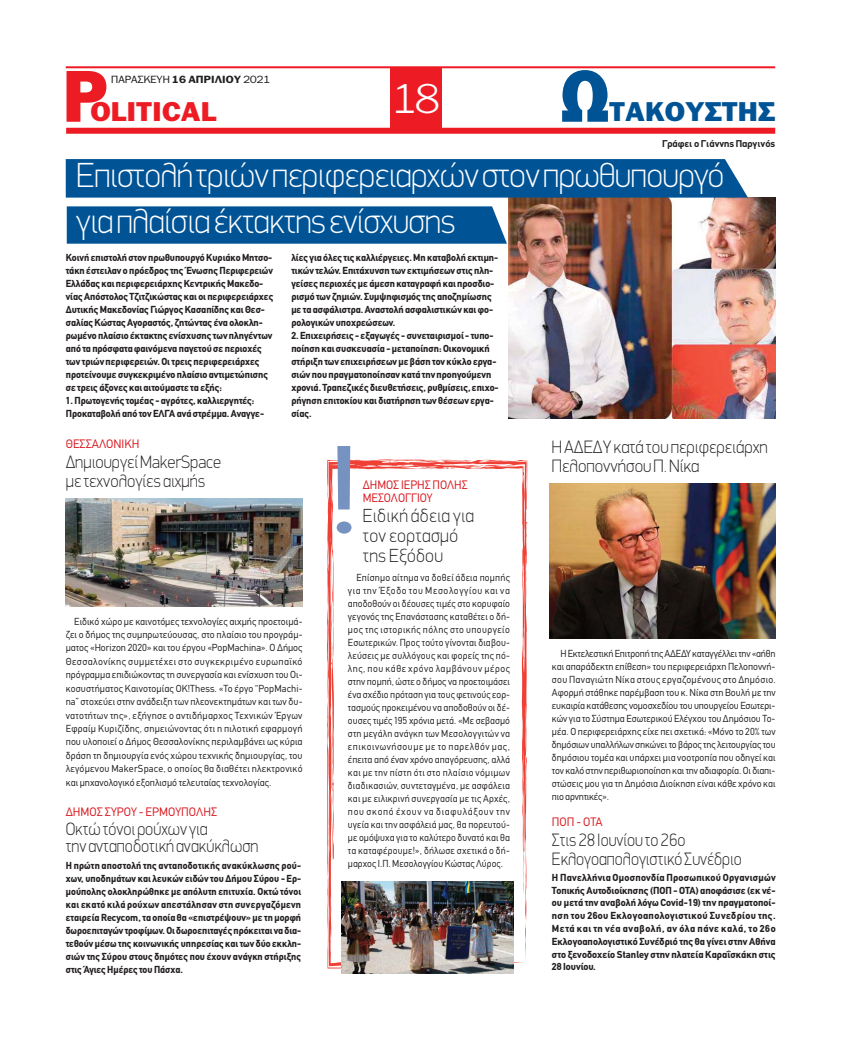
<style>
.page{position:relative;width:841px;height:1039px;background:#fff}
.page>*{position:absolute;margin:0;border:0;box-sizing:border-box;transform-origin:0 0}
.t1{font:125.1px "PF Din Display";color:#7592c1;scale:1.22 1}
.t2{font:900 70px "PF Franklin Gothic";color:#ed1c24;scale:.92 1}
.t3{font:900 70px "PF Franklin Gothic";color:#005496;scale:.92 1}
.t4{font:300 40px "PF Franklin Gothic";color:#fff}
.t5{font:100 35px/46px "PF Din Display";letter-spacing:-.02em;color:#fff}
.t6{font:900 26px "PF Franklin Gothic";color:#005496;scale:1.06 1}
.t7{font:900 26px "PF Franklin Gothic";color:#ed1c24;scale:1.06 1}
.t8{font:100 19px/20px "PF Din Display";letter-spacing:.02em;color:#231f20;scale:.95 1}
.t9{font:100 18px/19px "PF Din Display";color:#231f20;scale:.96 1}
.t10{font:100 18px/18.6px "PF Din Display";color:#231f20;scale:.91 1}
.t11{font:100 18px/17px "PF Din Display";color:#231f20;scale:.92 1}
.t12{font:100 18px/19px "PF Din Display";color:#231f20;scale:.94 1}
.t13{font:12px/13px "CF Din";color:#d81920}
.t14{font:700 10px/13px "CF Din";color:#231f20}
.t15{font:10px/13.4px "CF Din";color:#231f20;text-align:justify}
.t16{font:10px/13px "CF Din";color:#231f20;text-align:justify;scale:.96 1}
.t17{font:700 10px/13px "CF Din";color:#231f20;text-align:justify;scale:.96 1}
.t18{font:10px "PF Franklin Gothic";letter-spacing:.01em;color:#231f20;scale:1.1 1}
.t19{font:700 10px "PF Din Display";color:#231f20}
.s1{font-weight:700}
</style>
<div class="page">
<img style="left:508px;top:198px;width:266px;height:221px">
<div style="left:66px;top:159px;width:681px;height:39px;background:#005496"></div>
<div style="left:67px;top:206px;width:439px;height:38px;background:#005496"></div>
<svg style="left:327px;top:459px;width:200px;height:507px"></svg>
<svg style="left:522px;top:847px;width:4px;height:116px"></svg>
<svg style="left:521px;top:631px;width:2px;height:9px"></svg>
<svg style="left:523px;top:568px;width:4px;height:37px"></svg>
<svg style="left:522px;top:530px;width:1px;height:19px"></svg>
<svg style="left:475px;top:465px;width:35px;height:2px"></svg>
<svg style="left:521px;top:465px;width:6px;height:17px"></svg>
<svg style="left:382px;top:460px;width:10px;height:7px"></svg>
<svg style="left:401px;top:459px;width:58px;height:10px"></svg>
<svg style="left:327px;top:486px;width:6px;height:10px"></svg>
<svg style="left:339px;top:468px;width:10px;height:2px"></svg>
<svg style="left:327px;top:559px;width:38px;height:409px"></svg>
<hr style="left:66px;top:66px;width:708px;height:2px;background:#ed1c24">
<div style="left:66px;top:128px;width:708px;height:6px;background:#ed1c24"></div>
<div style="left:390px;top:68px;width:51px;height:63px;background:#ed1c24"></div>
<img style="left:66px;top:498px;width:236px;height:108px">
<img style="left:341px;top:881px;width:172px;height:92px">
<img style="left:549px;top:484px;width:225px;height:154px">
<h2 class="t2" style="left:63px;top:71px;width:50px">P</h2>
<p class="t18" style="left:111px;top:73px;width:146px">ΠΑΡΑΣΚΕΥΗ <span class="s1">16 AΠΡΙΛΙΟΥ</span> 2021</p>
<h3 class="t7" style="left:90px;top:102px;width:120px">OLITICAL</h3>
<h3 class="t4" style="left:392px;top:76px;width:48px">18</h3>
<h2 class="t3" style="left:560px;top:71px;width:53px">Ω</h2>
<h3 class="t6" style="left:609px;top:102px;width:158px">ΤΑΚΟΥΣΤΗΣ</h3>
<p class="t19" style="left:661px;top:138px;width:114px">Γράφει ο Γιάννης Παργινός</p>
<h3 class="t5" style="left:76px;top:152px;width:649px">Επιστολή τριών περιφερειαρχών στον πρωθυπουργό για πλαίσια έκτακτης ενίσχυσης</h3>
<p class="t14" style="left:66px;top:252px;width:209px">Κοινή επιστολή στον πρωθυπουργό Κυριάκο Μητσο&shy;τάκη έστειλαν ο πρόεδρος της Ένωσης Περιφερειών Ελλάδας και περιφερειάρχης Κεντρικής Μακεδο&shy;νίας Απόστολος Τζιτζικώστας και οι περιφερειάρχες Δυτικής Μακεδονίας Γιώργος Κασαπίδης και Θεσ&shy;σαλίας Κώστας Αγοραστός, ζητώντας ένα ολοκλη&shy;ρωμένο πλαίσιο έκτακτης ενίσχυσης των πληγέντων από τα πρόσφατα φαινόμενα παγετού σε περιοχές των τριών περιφερειών. Οι τρεις περιφερειάρχες προτείνουμε συγκεκριμένο πλαίσιο αντιμετώπισης σε τρεις άξονες και αιτούμαστε τα εξής:</p>
<p class="t14" style="left:66px;top:395px;width:200px">1. Πρωτογενής τομέας - αγρότες, καλλιεργητές:<br>Προκαταβολή από τον ΕΛΓΑ ανά στρέμμα. Αναγγε-</p>
<p class="t13" style="left:66px;top:439px;width:75px">ΘΕΣΣΑΛΟΝΙΚΗ</p>
<h3 class="t12" style="left:66px;top:452px;width:166px">Δημιουργεί MakerSpace με τεχνολογίες αιχμής</h3>
<p class="t14" style="left:291px;top:252px;width:208px">λίες για όλες τις καλλιέργειες. Μη καταβολή εκτιμη&shy;τικών τελών. Επιτάχυνση των εκτιμήσεων στις πλη&shy;γείσες περιοχές με άμεση καταγραφή και προσδιο&shy;ρισμό των ζημιών. Συμψηφισμός της αποζημίωσης με τα ασφάλιστρα. Αναστολή ασφαλιστικών και φο&shy;ρολογικών υποχρεώσεων.</p>
<p class="t14" style="left:291px;top:330px;width:209px">2. Επιχειρήσεις - εξαγωγές - συνεταιρισμοί - τυπο&shy;ποίηση και συσκευασία - μεταποίηση: Οικονομική στήριξη των επιχειρήσεων με βάση τον κύκλο εργα&shy;σιών που πραγματοποίησαν κατά την προηγούμενη χρονιά. Τραπεζικές διευθετήσεις, ρυθμίσεις, επιχο&shy;ρήγηση επιτοκίου και διατήρηση των θέσεων εργα&shy;σίας.</p>
<h1 class="t1" style="left:325px;top:415px;width:31px">!</h1>
<p class="t13" style="left:362px;top:479px;width:106px">ΔΗΜΟΣ ΙΕΡΗΣ ΠΟΛΗΣ<br>ΜΕΣΟΛΟΓΓΙΟΥ</p>
<h3 class="t8" style="left:362px;top:506px;width:119px">Ειδική άδεια για τον εορτασμό της Εξόδου</h3>
<p class="t15" style="left:66px;top:615px;width:238px;text-indent:9px">Ειδικό χώρο με καινοτόμες τεχνολογίες αιχμής προετοιμά&shy;ζει ο δήμος της συμπρωτεύουσας, στο πλαίσιο του προγράμ&shy;ματος «Horizon 2020» και του έργου «PopMachina». Ο Δήμος Θεσσαλονίκης συμμετέχει στο συγκεκριμένο ευρωπαϊκό πρόγραμμα επιδιώκοντας τη συνεργασία και ενίσχυση του Οι&shy;κοσυστήματος Καινοτομίας OK!Thess. «Το έργο “PopMachi&shy;na” στοχεύει στην ανάδειξη των πλεονεκτημάτων και των δυ&shy;νατοτήτων της», εξήγησε ο αντιδήμαρχος Τεχνικών Έργων Εφραίμ Κυριζίδης, σημειώνοντας ότι η πιλοτική εφαρμογή που υλοποιεί ο Δήμος Θεσσαλονίκης περιλαμβάνει ως κύρια δράση τη δημιουργία ενός χώρου τεχνικής δημιουργίας, του λεγόμενου MakerSpace, ο οποίος θα διαθέτει ηλεκτρονικό και μηχανολογικό εξοπλισμό τελευταίας τεχνολογίας.</p>
<p class="t13" style="left:66px;top:806px;width:153px">ΔHΜΟΣ ΣYΡΟΥ - ΕΡΜΟYΠΟΛΗΣ</p>
<h3 class="t11" style="left:66px;top:820px;width:211px">Οκτώ τόνοι ρούχων για<br>την ανταποδοτική ανακύκλωση</h3>
<p class="t17" style="left:66px;top:859px;width:246px">Η πρώτη αποστολή της ανταποδοτικής ανακύκλωσης ρού&shy;χων, υποδημάτων και λευκών ειδών του Δήμου Σύρου - Ερ&shy;μούπολης ολοκληρώθηκε με απόλυτη επιτυχία. Οκτώ τόνοι και εκατό κιλά ρούχων απεστάλησαν στη συνεργαζόμενη εταιρεία Recycom, τα οποία θα «επιστρέψουν» με τη μορφή δωροεπιταγών τροφίμων. Οι δωροεπιταγές πρόκειται να δια&shy;τεθούν μέσω της κοινωνικής υπηρεσίας και των δύο εκκλη&shy;σιών της Σύρου στους δημότες που έχουν ανάγκη στήριξης στις Άγιες Ημέρες του Πάσχα.</p>
<p class="t16" style="left:348px;top:572px;width:170px;text-indent:9px">Επίσημο αίτημα να δοθεί άδεια πομπής για την Έξοδο του Μεσολογγίου και να αποδοθούν οι δέουσες τιμές στο κορυφαίο γεγονός της Επανάστασης καταθέτει ο δή&shy;μος της ιστορικής πόλης στο υπουργείο Εσωτερικών. Προς τούτο γίνονται διαβου&shy;λεύσεις με συλλόγους και φορείς της πό&shy;λης, που κάθε χρόνο λαμβάνουν μέρος στην πομπή, ώστε ο δήμος να προετοιμάσει ένα σχέδιο πρόταση για τους φετινούς εορ&shy;τασμούς προκειμένου να αποδοθούν οι δέ&shy;ουσες τιμές 195 χρόνια μετά. «Με σεβασμό στη μεγάλη ανάγκη των Μεσολογγιτών να επικοινωνήσουμε με το παρελθόν μας, έπειτα από έναν χρόνο απαγόρευσης, αλλά και με την πίστη ότι στο πλαίσιο νόμιμων διαδικασιών, συντεταγμένα, με ασφάλεια και με ειλικρινή συνεργασία με τις Αρχές, που σκοπό έχουν να διαφυλάξουν την υγεία και την ασφάλειά μας, θα πορευτού&shy;με ομόψυχα για το καλύτερο δυνατό και θα τα καταφέρουμε!», δήλωσε σχετικά ο δή&shy;μαρχος Ι.Π. Μεσολογγίου Κώστας Λύρος.</p>
<h3 class="t9" style="left:551px;top:437px;width:226px">Η ΑΔΕΔΥ κατά του περιφερειάρχη<br>Πελοποννήσου Π. Νίκα</h3>
<p class="t15" style="left:551px;top:648px;width:225px;line-height:13px;text-indent:9px">H Εκτελεστική Επιτροπή της ΑΔΕΔΥ καταγγέλλει την «αήθη και απαράδεκτη επίθεση» του περιφερειάρχη Πελοποννή&shy;σου Παναγιώτη Νίκα στους εργαζομένους στο Δημόσιο.<br>Αφορμή στάθηκε παρέμβαση του κ. Νίκα στη Βουλή με την ευκαιρία κατάθεσης νομοσχεδίου του υπουργείου Εσωτερι&shy;κών για το Σύστημα Εσωτερικού Ελέγχου του Δημόσιου Το&shy;μέα. Ο περιφερειάρχης είχε πει σχετικά: «Μόνο το 20% των δημόσιων υπαλλήλων σηκώνει το βάρος της λειτουργίας του δημόσιου τομέα και υπάρχει μια νοοτροπία που οδηγεί και τον καλό στην περιθωριοποίηση και την αδιαφορία. Οι διαπι&shy;στώσεις μου για τη Δημόσια Διοίκηση είναι κάθε χρόνο και πιο αρνητικές».</p>
<p class="t13" style="left:551px;top:816px;width:52px">ΠΟΠ - ΟΤΑ</p>
<h3 class="t10" style="left:551px;top:830px;width:210px">Στις 28 Ιουνίου το 26ο<br>Εκλογοαπολογιστικό Συνέδριο</h3>
<p class="t14" style="left:551px;top:871px;width:225px;text-align:justify">Η Πανελλήνια Ομοσπονδία Προσωπικού Οργανισμών Τοπικής Αυτοδιοίκησης (ΠΟΠ - ΟΤΑ) αποφάσισε (εκ νέ&shy;ου μετά την αναβολή λόγω Covid-19) την πραγματοποί&shy;ηση του 26ου Εκλογοαπολογιστικού Συνεδρίου της.<br>Μετά και τη νέα αναβολή, αν όλα πάνε καλά, το 26ο Εκλογοαπολογιστικό Συνέδριό της θα γίνει στην Αθήνα στο ξενοδοχείο Stanley στην πλατεία Καραΐσκάκη στις 28 Ιουνίου.</p>
</div>
